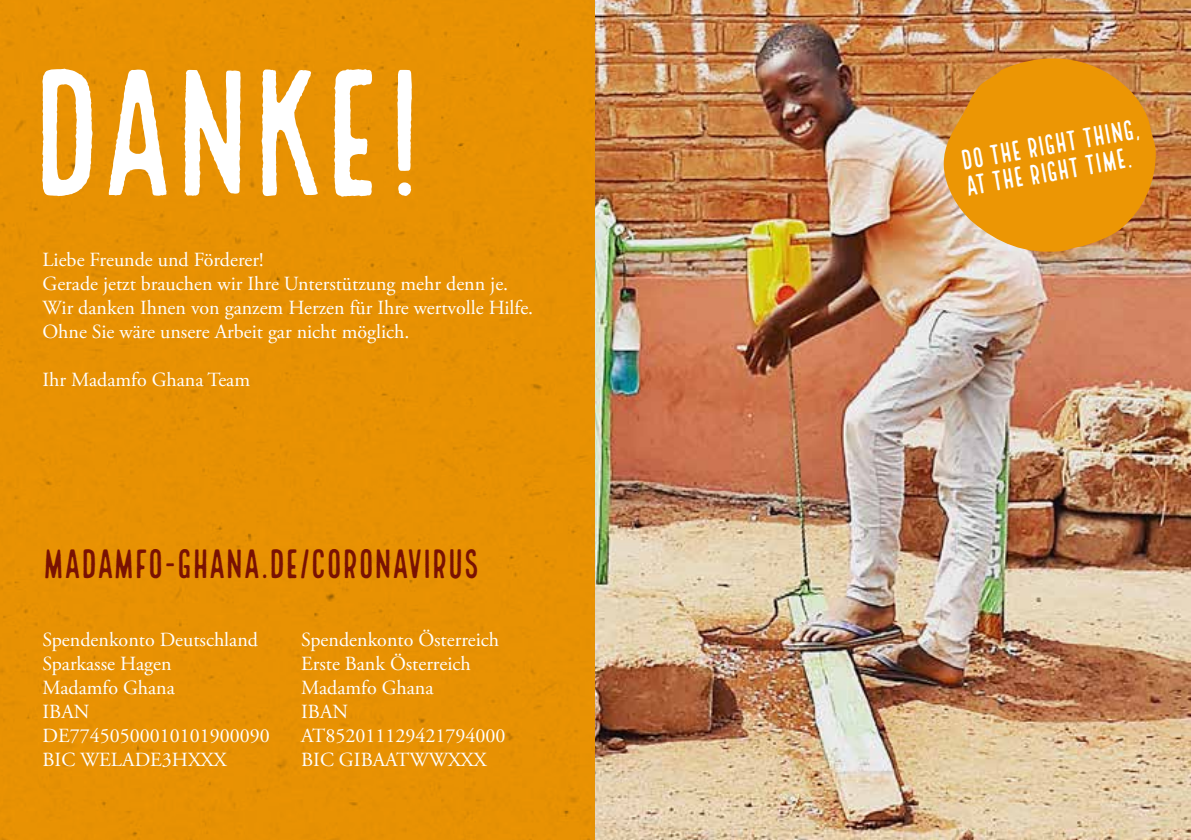
<style>
.page{position:relative;width:1191px;height:840px;background:#fff}
.page>*{position:absolute;margin:0;border:0;box-sizing:border-box;transform-origin:0 0}
.t1{font:175.6px "Local Brewery Four";letter-spacing:-.035em;color:#fff}
.t2{font:40px "Local Brewery Four";letter-spacing:-.025em;color:#791103}
.t3{font:27.4px/26.6px "Local Brewery Four";color:#fff}
.t4{font:20px/24px "Adobe Garamond Pro";color:#fff}
</style>
<div class="page">
<div style="left:0;top:0;width:595px;height:839px;background:#ec9604"></div>
<img style="left:595px;top:0;width:596px;height:839px">
<svg style="left:943px;top:47px;width:213px;height:207px;background:#e1931e"></svg>
<h1 class="t1" style="left:28px;top:37px;width:400px">DANKE!</h1>
<p class="t4" style="left:43px;top:248px;width:492px">Liebe Freunde und Förderer!<br>Gerade jetzt brauchen wir Ihre Unterstützung mehr denn je.<br>Wir danken Ihnen von ganzem Herzen für Ihre wertvolle Hilfe.<br>Ohne Sie wäre unsere Arbeit gar nicht möglich.</p>
<p class="t4" style="left:43px;top:368px;width:209px">Ihr Madamfo Ghana Team</p>
<h2 class="t2" style="left:43px;top:541px;width:439px">MADAMFO-GHANA.DE/CORONAVIRUS</h2>
<p class="t4" style="left:43px;top:627px;width:229px">Spendenkonto Deutschland<br>Sparkasse Hagen<br>Madamfo Ghana<br>IBAN<br>DE77450500010101900090<br>BIC WELADE3HXXX</p>
<p class="t4" style="left:301px;top:627px;width:206px">Spendenkonto Österreich<br>Erste Bank Österreich<br>Madamfo Ghana<br>IBAN<br>AT852011129421794000<br>BIC GIBAATWWXXX</p>
<h3 class="t3" style="left:959px;top:149px;width:183px;rotate:-10deg">DO THE RIGHT THING,<br>AT THE RIGHT TIME.</h3>
</div>
